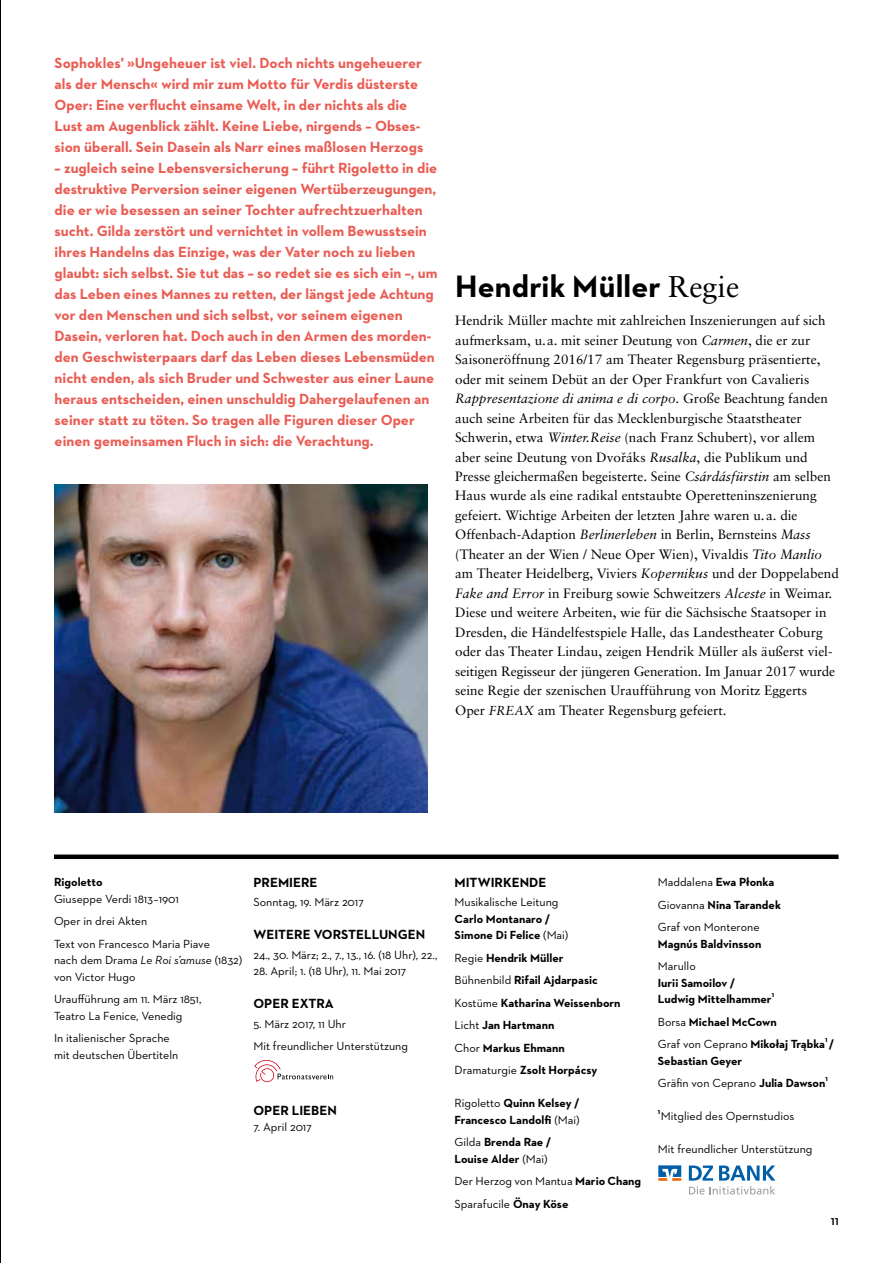
<style>
.page{position:relative;width:893px;height:1263px;background:#fff}
.page>*{position:absolute;margin:0;border:0;box-sizing:border-box;transform-origin:0 0}
.t1{font:700 31.5px "Neutraface 2 Text";letter-spacing:.005em;color:#000}
.t2{font:700 15px/21px "Neutraface 2 Text";color:#e95c53}
.t3{font:13.5px/19.5px "Sabon";color:#000}
.t4{font:700 13.5px "Neutraface 2 Text";color:#000}
.t5{font:600 13.5px "Neutraface 2 Text";color:#000}
.t6{font:12px/22.5px "Neutraface 2 Text";color:#000}
.t7{font:700 12px/22.5px "Neutraface 2 Text";color:#000}
.t8{font:700 7.5px "Neutraface 2 Text";color:#000}
.s1{font-family:"Sabon";font-weight:400;font-size:30px}
.s2{font-style:italic}
.s3{font-style:italic;font-size:13.05px}
.s4{font-weight:400}
.s5{font-weight:700}
</style>
<div class="page">
<hr style="left:0;top:0;width:1px;height:1263px;background:#000">
<svg style="left:254px;top:1060px;width:79px;height:22px"></svg>
<div style="left:54px;top:854px;width:784px;height:5px;background:#000"></div>
<img style="left:55px;top:485px;width:372px;height:327px">
<svg style="left:689px;top:1186px;width:86px;height:8px"></svg>
<svg style="left:689px;top:1165px;width:24px;height:15px"></svg>
<svg style="left:719px;top:1165px;width:56px;height:15px"></svg>
<svg style="left:658px;top:1165px;width:23px;height:16px"></svg>
<p class="t2" style="left:55px;top:52px;width:370px">Sophokles' »Ungeheuer ist viel. Doch nichts ungeheuerer als der Mensch« wird mir zum Motto für Verdis düsterste Oper: Eine verflucht einsame Welt, in der nichts als die Lust am Augenblick zählt. Keine Liebe, nirgends – Obses&shy;sion überall. Sein Dasein als Narr eines maßlosen Herzogs</p>
<p class="t2" style="left:55px;top:157px;width:384px">– zugleich seine Lebensversicherung – führt Rigoletto in die destruktive Perversion seiner eigenen Wertüberzeugungen, die er wie besessen an seiner Tochter aufrechtzuerhalten sucht. Gilda zerstört und vernichtet in vollem Bewusstsein ihres Handelns das Einzige, was der Vater noch zu lieben glaubt: sich selbst. Sie tut das – so redet sie es sich ein –, um das Leben eines Mannes zu retten, der längst jede Achtung vor den Menschen und sich selbst, vor seinem eigenen Dasein, verloren hat. Doch auch in den Armen des morden&shy;den Geschwisterpaars darf das Leben dieses Lebensmüden nicht enden, als sich Bruder und Schwester aus einer Laune heraus entscheiden, einen unschuldig Dahergelaufenen an seiner statt zu töten. So tragen alle Figuren dieser Oper einen gemeinsamen Fluch in sich: die Verachtung.</p>
<h1 class="t1" style="left:455px;top:266px;width:286px">Hendrik Müller <span class="s1">Regie</span></h1>
<p class="t3" style="left:455px;top:310px;width:385px">Hendrik Müller machte mit zahlreichen Inszenierungen auf sich aufmerksam, u.a. mit seiner Deutung von <span class="s2">Carmen</span>, die er zur Saisoneröffnung 2016/17 am Theater Regensburg präsentierte, oder mit seinem Debüt an der Oper Frankfurt von Cavalieris <span class="s2">Rappresentazione di anima e di corpo.</span> Große Beachtung fanden auch seine Arbeiten für das Mecklenburgische Staatstheater Schwerin, etwa <span class="s2">Winter.Reise</span> (nach Franz Schubert), vor allem aber seine Deutung von Dvorˇáks <span class="s2">Rusalka</span>, die Publikum und Presse gleichermaßen begeisterte. Seine <span class="s2">Csárdásfürstin</span> am selben Haus wurde als eine radikal entstaubte Operetteninszenierung gefeiert. Wichtige Arbeiten der letzten Jahre waren u.a. die Offenbach-Adaption <span class="s2">Berlinerleben</span> in Berlin, Bernsteins <span class="s2">Mass </span>(Theater an der Wien / Neue Oper Wien), Vivaldis <span class="s2">Tito Manlio </span>am Theater Heidelberg, Viviers <span class="s2">Kopernikus</span> und der Doppelabend <span class="s2">Fake and Error</span> in Freiburg sowie Schweitzers <span class="s2">Alceste</span> in Weimar.<br>Diese und weitere Arbeiten, wie für die Sächsische Staatsoper in Dresden, die Händelfestspiele Halle, das Landestheater Coburg oder das Theater Lindau, zeigen Hendrik Müller als äußerst viel&shy;seitigen Regisseur der jüngeren Generation. Im Januar 2017 wurde seine Regie der szenischen Uraufführung von Moritz Eggerts Oper <span class="s3">FREAX</span> am Theater Regensburg gefeiert.</p>
<p class="t7" style="left:54px;top:871px;width:50px">Rigoletto</p>
<p class="t6" style="left:54px;top:887px;width:157px">Giuseppe Verdi 1813–1901<br>Oper in drei Akten<br>Text von Francesco Maria Piave</p>
<p class="t6" style="left:54px;top:952px;width:190px;line-height:16.5px">nach dem Drama <span class="s2">Le Roi s’amuse</span> (1832) von Victor Hugo</p>
<p class="t6" style="left:54px;top:991px;width:149px;line-height:16.5px">Uraufführung am 11. März 1851,<br>Teatro La Fenice, Venedig</p>
<p class="t6" style="left:54px;top:1030px;width:126px;line-height:16.5px">In italienischer Sprache mit deutschen Übertiteln</p>
<p class="t4" style="left:253px;top:873px;width:66px">PREMIERE</p>
<p class="t6" style="left:253px;top:891px;width:112px">Sonntag, 19. März 2017</p>
<p class="t4" style="left:253px;top:926px;width:173px">WEITERE VORSTELLUNGEN</p>
<p class="t6" style="left:253px;top:943px;width:185px">24., 30. März; 2., 7., 13., 16. (18 Uhr), 22.,</p>
<p class="t6" style="left:253px;top:960px;width:154px">28. April; 1. (18 Uhr), 11. Mai 2017</p>
<p class="t4" style="left:253px;top:995px;width:82px">OPER EXTRA</p>
<p class="t6" style="left:253px;top:1012px;width:156px">5. März 2017, 11 Uhr<br>Mit freundlicher Unterstützung</p>
<p class="t4" style="left:253px;top:1101px;width:85px">OPER LIEBEN</p>
<p class="t6" style="left:253px;top:1116px;width:60px">7. April 2017</p>
<p class="t4" style="left:455px;top:873px;width:93px">MITWIRKENDE</p>
<p class="t6" style="left:455px;top:891px;width:105px">Musikalische Leitung</p>
<p class="t7" style="left:455px;top:910px;width:115px;line-height:16.5px">Carlo Montanaro /<br>Simone Di Felice <span class="s4">(Mai)</span></p>
<p class="t7" style="left:455px;top:946px;width:168px"><span class="s4">Regie</span> Hendrik Müller<br><span class="s4">Bühnenbild</span> Rifail Ajdarpasic<br><span class="s4">Kostüme</span> Katharina Weissenborn<br><span class="s4">Licht</span> Jan Hartmann<br><span class="s4">Chor</span> Markus Ehmann<br><span class="s4">Dramaturgie</span> Zsolt Horpácsy</p>
<p class="t7" style="left:455px;top:1095px;width:126px;line-height:16.5px"><span class="s4">Rigoletto</span> Quinn Kelsey /<br>Francesco Landolfi <span class="s4">(Mai)</span></p>
<p class="t7" style="left:455px;top:1134px;width:98px;line-height:16.5px"><span class="s4">Gilda</span> Brenda Rae /<br>Louise Alder <span class="s4">(Mai)</span></p>
<p class="t6" style="left:455px;top:1170px;width:188px">Der Herzog von Mantua <span class="s5">Mario Chang<br></span>Sparafucile <span class="s5">Önay Köse</span></p>
<p class="t6" style="left:658px;top:871px;width:125px">Maddalena <span class="s5">Ewa Płonka<br></span>Giovanna <span class="s5">Nina Tarandek<br></span>Graf von Monterone</p>
<p class="t7" style="left:658px;top:932px;width:105px">Magnús Baldvinsson</p>
<p class="t6" style="left:658px;top:955px;width:39px">Marullo</p>
<p class="t7" style="left:658px;top:974px;width:115px;line-height:16.5px">Iurii Samoilov /<br>Ludwig Mittelhammer</p>
<p class="t8" style="left:772px;top:990px;width:4px">1</p>
<p class="t7" style="left:658px;top:1010px;width:178px"><span class="s4">Borsa</span> Michael McCown<br><span class="s4">Graf von Ceprano</span> Mikołaj Trąbka /</p>
<p class="t8" style="left:825px;top:1035px;width:4px">1</p>
<p class="t7" style="left:658px;top:1049px;width:169px">Sebastian Geyer<br><span class="s4">Gräfin von Ceprano</span> Julia Dawson</p>
<p class="t8" style="left:825px;top:1074px;width:4px">1</p>
<p class="t8" style="left:658px;top:1107px;width:4px">1</p>
<p class="t6" style="left:661px;top:1105px;width:135px">Mitglied des Opernstudios</p>
<p class="t6" style="left:658px;top:1138px;width:156px">Mit freundlicher Unterstützung</p>
<p class="t5" style="left:831px;top:1211px;width:10px">11</p>
</div>
